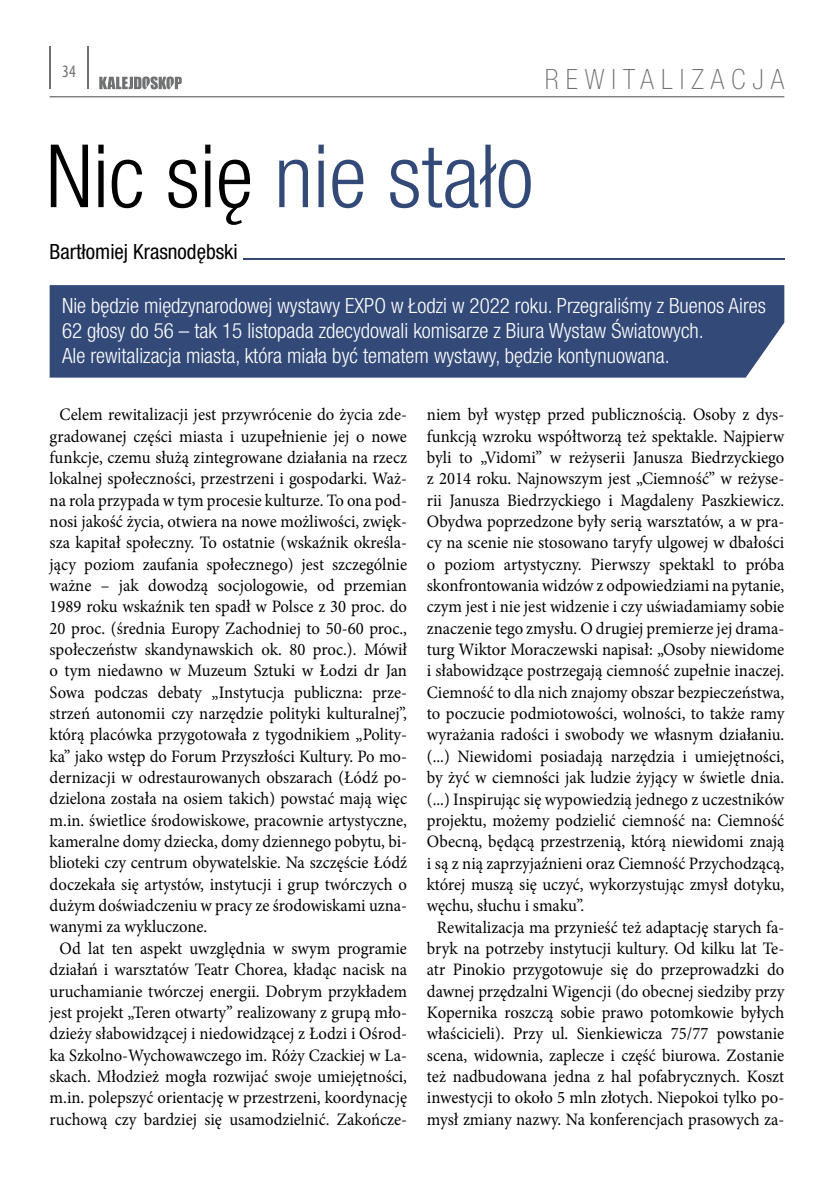
<style>
.page{position:relative;width:834px;height:1191px;background:#fff}
.page>*{position:absolute;margin:0;border:0;box-sizing:border-box;transform-origin:0 0}
.t1{font:300 condensed 87.5px "Helvetica Neue LT Pro";color:#334a79}
.t2{font:100 condensed 28px "Helvetica Neue LT Pro";letter-spacing:.25em;color:#707172}
.t3{font:300 condensed 21px/24.5px "Helvetica Neue LT Pro";color:#fff}
.t4{font:condensed 21px "Helvetica Neue LT Pro";color:#000}
.t5{font:17.5px "Minion Pro";color:#000;scale:.95 1}
.t6{font:condensed 17.5px "Myriad Pro";color:#707172}
.s1{color:#000}
</style>
<div class="page">
<hr style="left:50px;top:47px;width:1px;height:42px;background:#707172">
<hr style="left:88px;top:47px;width:1px;height:42px;background:#707172">
<hr style="left:50px;top:96px;width:734px;height:1px;background:#707172">
<svg style="left:99px;top:76px;width:83px;height:13px"></svg>
<div style="left:50px;top:285px;width:734px;height:93px;background:#334a79"></div>
<hr style="left:243px;top:258px;width:541px;height:2px;background:#334a79">
<p class="t6" style="left:62px;top:61px;width:15px">34</p>
<h2 class="t2" style="left:544px;top:64px;width:241px">REWITALIZACJA</h2>
<h1 class="t1" style="left:46px;top:126px;width:489px"><span class="s1">Nic się</span> nie stało</h1>
<p class="t4" style="left:50px;top:240px;width:190px">Bartłomiej Krasnodębski</p>
<p class="t3" style="left:62px;top:294px;width:705px">Nie będzie międzynarodowej wystawy EXPO w Łodzi w 2022 roku. Przegraliśmy z Buenos Aires<br>62 głosy do 56 – tak 15 listopada zdecydowali komisarze z Biura Wystaw Światowych.<br>Ale rewitalizacja miasta, która miała być tematem wystawy, będzie kontynuowana.</p>
<p class="t5" style="left:60px;top:403px;width:367px">Celem rewitalizacji jest przywrócenie do życia zde-</p>
<p class="t5" style="left:50px;top:424px;width:377px">gradowanej części miasta i uzupełnienie jej o nowe</p>
<p class="t5" style="left:50px;top:446px;width:377px">funkcje, czemu służą zintegrowane działania na rzecz</p>
<p class="t5" style="left:50px;top:467px;width:377px">lokalnej społeczności, przestrzeni i gospodarki. Waż-</p>
<p class="t5" style="left:50px;top:488px;width:377px">na rola przypada w tym procesie kulturze. To ona pod-</p>
<p class="t5" style="left:50px;top:510px;width:377px">nosi jakość życia, otwiera na nowe możliwości, zwięk-</p>
<p class="t5" style="left:50px;top:531px;width:377px">sza kapitał społeczny. To ostatnie (wskaźnik określa-</p>
<p class="t5" style="left:50px;top:552px;width:377px">jący poziom zaufania społecznego) jest szczególnie</p>
<p class="t5" style="left:50px;top:574px;width:377px">ważne – jak dowodzą socjologowie, od przemian</p>
<p class="t5" style="left:50px;top:595px;width:378px">1989 roku wskaźnik ten spadł w Polsce z 30 proc. do</p>
<p class="t5" style="left:50px;top:616px;width:377px">20 proc. (średnia Europy Zachodniej to 50-60 proc.,</p>
<p class="t5" style="left:50px;top:638px;width:377px">społeczeństw skandynawskich ok. 80 proc.). Mówił</p>
<p class="t5" style="left:50px;top:659px;width:377px">o tym niedawno w Muzeum Sztuki w Łodzi dr Jan</p>
<p class="t5" style="left:50px;top:680px;width:377px">Sowa podczas debaty „Instytucja publiczna: prze-</p>
<p class="t5" style="left:50px;top:702px;width:377px">strzeń autonomii czy narzędzie polityki kulturalnej”,</p>
<p class="t5" style="left:50px;top:723px;width:377px">którą placówka przygotowała z tygodnikiem „Polity-</p>
<p class="t5" style="left:50px;top:744px;width:377px">ka” jako wstęp do Forum Przyszłości Kultury. Po mo-</p>
<p class="t5" style="left:50px;top:766px;width:377px">dernizacji w odrestaurowanych obszarach (Łódź po-</p>
<p class="t5" style="left:50px;top:787px;width:377px">dzielona została na osiem takich) powstać mają więc</p>
<p class="t5" style="left:50px;top:808px;width:377px">m.in. świetlice środowiskowe, pracownie artystyczne,</p>
<p class="t5" style="left:50px;top:830px;width:377px">kameralne domy dziecka, domy dziennego pobytu, bi-</p>
<p class="t5" style="left:50px;top:851px;width:378px">blioteki czy centrum obywatelskie. Na szczęście Łódź</p>
<p class="t5" style="left:50px;top:872px;width:377px">doczekała się artystów, instytucji i grup twórczych o</p>
<p class="t5" style="left:50px;top:894px;width:378px">dużym doświadczeniu w pracy ze środowiskami uzna-</p>
<p class="t5" style="left:50px;top:915px;width:167px">wanymi za wykluczone.</p>
<p class="t5" style="left:60px;top:936px;width:367px">Od lat ten aspekt uwzględnia w swym programie</p>
<p class="t5" style="left:50px;top:958px;width:377px">działań i warsztatów Teatr Chorea, kładąc nacisk na</p>
<p class="t5" style="left:50px;top:979px;width:377px">uruchamianie twórczej energii. Dobrym przykładem</p>
<p class="t5" style="left:50px;top:1000px;width:377px">jest projekt „Teren otwarty” realizowany z grupą mło-</p>
<p class="t5" style="left:50px;top:1022px;width:377px">dzieży słabowidzącej i niedowidzącej z Łodzi i Ośrod-</p>
<p class="t5" style="left:50px;top:1043px;width:377px">ka Szkolno-Wychowawczego im. Róży Czackiej w La-</p>
<p class="t5" style="left:50px;top:1064px;width:377px">skach. Młodzież mogła rozwijać swoje umiejętności,</p>
<p class="t5" style="left:50px;top:1085px;width:377px">m.in. polepszyć orientację w przestrzeni, koordynację</p>
<p class="t5" style="left:50px;top:1107px;width:377px">ruchową czy bardziej się usamodzielnić. Zakończe-</p>
<p class="t5" style="left:427px;top:403px;width:377px">niem był występ przed publicznością. Osoby z dys-</p>
<p class="t5" style="left:427px;top:424px;width:377px">funkcją wzroku współtworzą też spektakle. Najpierw</p>
<p class="t5" style="left:427px;top:446px;width:377px">byli to „Vidomi” w reżyserii Janusza Biedrzyckiego</p>
<p class="t5" style="left:427px;top:467px;width:377px">z 2014 roku. Najnowszym jest „Ciemność” w reżyse-</p>
<p class="t5" style="left:427px;top:488px;width:377px">rii Janusza Biedrzyckiego i Magdaleny Paszkiewicz.</p>
<p class="t5" style="left:427px;top:510px;width:377px">Obydwa poprzedzone były serią warsztatów, a w pra-</p>
<p class="t5" style="left:427px;top:531px;width:378px">cy na scenie nie stosowano taryfy ulgowej w dbałości</p>
<p class="t5" style="left:427px;top:552px;width:378px">o poziom artystyczny. Pierwszy spektakl to próba</p>
<p class="t5" style="left:427px;top:574px;width:377px">skonfrontowania widzów z odpowiedziami na pytanie,</p>
<p class="t5" style="left:427px;top:595px;width:377px">czym jest i nie jest widzenie i czy uświadamiamy sobie</p>
<p class="t5" style="left:427px;top:616px;width:377px">znaczenie tego zmysłu. O drugiej premierze jej drama-</p>
<p class="t5" style="left:427px;top:638px;width:377px">turg Wiktor Moraczewski napisał: „Osoby niewidome</p>
<p class="t5" style="left:427px;top:659px;width:377px">i słabowidzące postrzegają ciemność zupełnie inaczej.</p>
<p class="t5" style="left:427px;top:680px;width:377px">Ciemność to dla nich znajomy obszar bezpieczeństwa,</p>
<p class="t5" style="left:427px;top:702px;width:377px">to poczucie podmiotowości, wolności, to także ramy</p>
<p class="t5" style="left:427px;top:723px;width:377px">wyrażania radości i swobody we własnym działaniu.</p>
<p class="t5" style="left:427px;top:744px;width:378px">(...) Niewidomi posiadają narzędzia i umiejętności,</p>
<p class="t5" style="left:427px;top:766px;width:377px">by żyć w ciemności jak ludzie żyjący w świetle dnia.</p>
<p class="t5" style="left:427px;top:787px;width:377px">(...) Inspirując się wypowiedzią jednego z uczestników</p>
<p class="t5" style="left:427px;top:808px;width:377px">projektu, możemy podzielić ciemność na: Ciemność</p>
<p class="t5" style="left:427px;top:830px;width:377px">Obecną, będącą przestrzenią, którą niewidomi znają</p>
<p class="t5" style="left:427px;top:851px;width:378px">i są z nią zaprzyjaźnieni oraz Ciemność Przychodzącą,</p>
<p class="t5" style="left:427px;top:872px;width:377px">której muszą się uczyć, wykorzystując zmysł dotyku,</p>
<p class="t5" style="left:427px;top:894px;width:167px">węchu, słuchu i smaku”.</p>
<p class="t5" style="left:437px;top:915px;width:367px">Rewitalizacja ma przynieść też adaptację starych fa-</p>
<p class="t5" style="left:427px;top:936px;width:377px">bryk na potrzeby instytucji kultury. Od kilku lat Te-</p>
<p class="t5" style="left:427px;top:958px;width:377px">atr Pinokio przygotowuje się do przeprowadzki do</p>
<p class="t5" style="left:427px;top:979px;width:378px">dawnej przędzalni Wigencji (do obecnej siedziby przy</p>
<p class="t5" style="left:427px;top:1000px;width:378px">Kopernika roszczą sobie prawo potomkowie byłych</p>
<p class="t5" style="left:427px;top:1022px;width:377px">właścicieli). Przy ul. Sienkiewicza 75/77 powstanie</p>
<p class="t5" style="left:427px;top:1043px;width:377px">scena, widownia, zaplecze i część biurowa. Zostanie</p>
<p class="t5" style="left:427px;top:1064px;width:377px">też nadbudowana jedna z hal pofabrycznych. Koszt</p>
<p class="t5" style="left:427px;top:1086px;width:377px">inwestycji to około 5 mln złotych. Niepokoi tylko po-</p>
<p class="t5" style="left:427px;top:1107px;width:377px">mysł zmiany nazwy. Na konferencjach prasowych za-</p>
</div>
